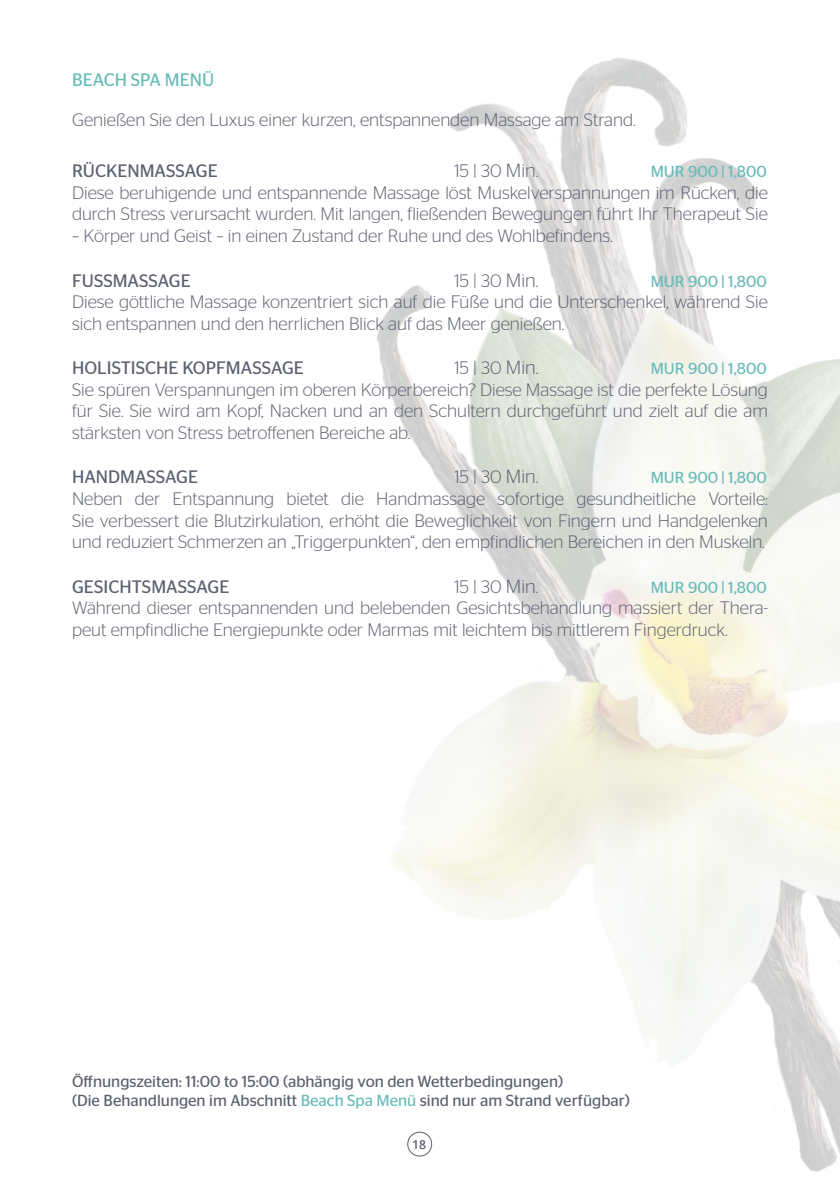
<style>
.page{position:relative;width:840px;height:1191px;background:#fff}
.page>*{position:absolute;margin:0;border:0;box-sizing:border-box;transform-origin:0 0}
.t1{font:300 18px/21.6px "Stag Sans";color:#5d6070}
.t2{font:18px "Stag Sans";color:#5d6070}
.t3{font:18px "Stag Sans";color:#68bbb9}
.t4{font:16px "Stag Sans";color:#5d6070}
.t5{font:16px "Stag Sans";color:#68bbb9}
.t6{font:600 12.2px "Open Sans";color:#5d6070}
.s1{font-size:19px}
.s2{color:#68bbb9}
</style>
<div class="page">
<img style="left:377px;top:58px;width:462px;height:1114px">
<div style="left:407px;top:1131px;width:25px;height:25px;border:1px solid #5d6070;border-radius:50%"></div>
<p class="t3" style="left:72px;top:70px;width:144px">BEACH SPA MENÜ</p>
<p class="t1" style="left:72px;top:109px;width:564px">Genießen Sie den Luxus einer kurzen, entspannenden Massage am Strand.</p>
<p class="t2" style="left:72px;top:161px;width:147px">RÜCKENMASSAGE</p>
<p class="t1" style="left:454px;top:160px;width:85px">15 | 30 <span class="s1">Min.</span></p>
<p class="t5" style="left:650px;top:163px;width:117px">MUR 900 | 1,800</p>
<p class="t1" style="left:72px;top:181px;width:697px">Diese beruhigende und entspannende Massage löst Muskelverspannungen im Rücken, die durch Stress verursacht wurden. Mit langen, fließenden Bewegungen führt Ihr Therapeut Sie</p>
<p class="t1" style="left:72px;top:225px;width:541px">– Körper und Geist – in einen Zustand der Ruhe und des Wohlbefindens.</p>
<p class="t2" style="left:72px;top:270px;width:120px">FUSSMASSAGE</p>
<p class="t1" style="left:454px;top:269px;width:85px">15 | 30 <span class="s1">Min.</span></p>
<p class="t5" style="left:650px;top:272px;width:117px">MUR 900 | 1,800</p>
<p class="t1" style="left:72px;top:291px;width:696px">Diese göttliche Massage konzentriert sich auf die Füße und die Unterschenkel, während Sie sich entspannen und den herrlichen Blick auf das Meer genießen.</p>
<p class="t2" style="left:72px;top:358px;width:233px">HOLISTISCHE KOPFMASSAGE</p>
<p class="t1" style="left:454px;top:357px;width:85px">15 | 30 <span class="s1">Min.</span></p>
<p class="t5" style="left:650px;top:359px;width:117px">MUR 900 | 1,800</p>
<p class="t1" style="left:72px;top:378px;width:697px;text-align:justify">Sie spüren Verspannungen im oberen Körperbereich? Diese Massage ist die perfekte Lösung für Sie. Sie wird am Kopf, Nacken und an den Schultern durchgeführt und zielt auf die am stärksten von Stress betroffenen Bereiche ab.</p>
<p class="t2" style="left:72px;top:467px;width:127px">HANDMASSAGE</p>
<p class="t1" style="left:454px;top:466px;width:85px">15 | 30 <span class="s1">Min.</span></p>
<p class="t5" style="left:650px;top:469px;width:117px">MUR 900 | 1,800</p>
<p class="t1" style="left:72px;top:487px;width:697px;text-align:justify">Neben der Entspannung bietet die Handmassage sofortige gesundheitliche Vorteile:<br>Sie verbessert die Blutzirkulation, erhöht die Beweglichkeit von Fingern und Handgelenken und reduziert Schmerzen an „Triggerpunkten“, den empfindlichen Bereichen in den Muskeln.</p>
<p class="t2" style="left:72px;top:576px;width:159px">GESICHTSMASSAGE</p>
<p class="t1" style="left:454px;top:575px;width:85px">15 | 30 <span class="s1">Min.</span></p>
<p class="t5" style="left:650px;top:578px;width:117px">MUR 900 | 1,800</p>
<p class="t1" style="left:72px;top:597px;width:697px">Während dieser entspannenden und belebenden Gesichtsbehandlung massiert der Thera&shy;peut empfindliche Energiepunkte oder Marmas mit leichtem bis mittlerem Fingerdruck.</p>
<p class="t4" style="left:72px;top:1072px;width:492px">Öffnungszeiten: 11:00 to 15:00 (abhängig von den Wetterbedingungen)</p>
<p class="t4" style="left:72px;top:1091px;width:559px">(Die Behandlungen im Abschnitt <span class="s2">Beach Spa Menü</span> sind nur am Strand verfügbar)</p>
<p class="t6" style="left:412px;top:1136px;width:15px">18</p>
</div>
